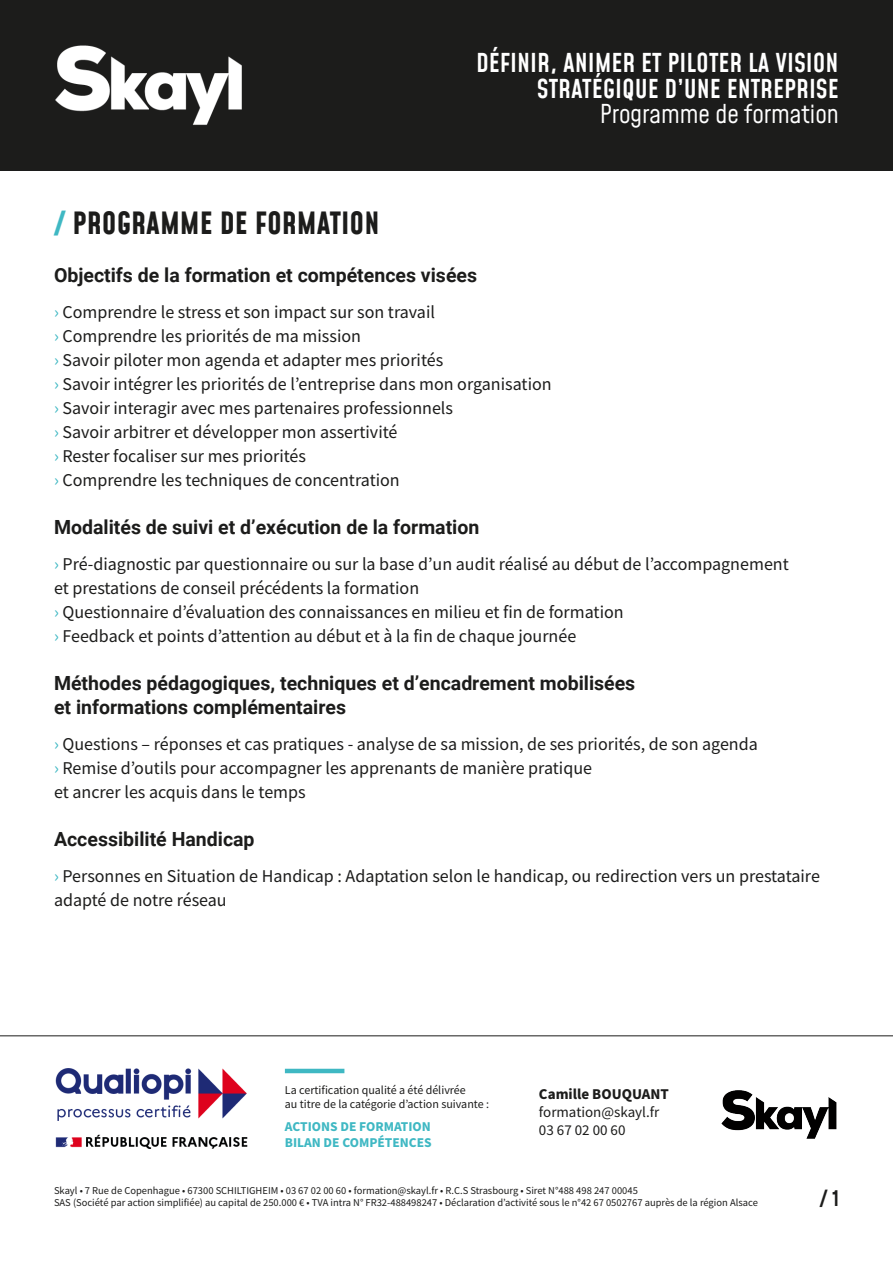
<style>
.page{position:relative;width:893px;height:1263px;background:#fff}
.page>*{position:absolute;margin:0;border:0;box-sizing:border-box;transform-origin:0 0}
.t1{font:300 30px "Mohave";color:#1c1c1b}
.t2{font:300 25.5px/25.5px "Mohave";color:#fff;text-align:right}
.t3{font:300 21px "Mohave";color:#1c1c1b}
.t4{font:700 19.5px "Roboto";color:#1c1c1b}
.t5{font:18px "Source Sans Pro";color:#1c1c1b}
.t6{font:15px/18px "Source Sans Pro";color:#1c1c1b}
.t7{font:700 15px "Source Sans Pro";color:#1c1c1b}
.t8{font:700 13.5px/16.2px "Source Sans Pro";color:#3fb8c3}
.t9{font:12px/14.4px "Source Sans Pro";color:#1c1c1b}
.t10{font:10.5px/12.6px "Source Sans Pro";color:#1c1c1b}
.s1{color:#3fb8c3}
</style>
<div class="page">
<div style="left:0;top:0;width:893px;height:170px;background:#1c1c1b"></div>
<img style="left:55px;top:45px;width:187px;height:80px">
<hr style="left:0;top:1035px;width:893px;height:1px;background:#1c1c1b">
<img style="left:55px;top:1068px;width:193px;height:81px">
<hr style="left:285px;top:1069px;width:59px;height:4px;background:#3fb8c3">
<img style="left:721px;top:1090px;width:116px;height:49px">
<p class="t1" style="left:54px;top:204px;width:327px"><span class="s1">/</span> PROGRAMME DE FORMATION</p>
<h2 class="t2" style="left:476px;top:52px;width:364px">DÉFINIR, ANIMER ET PILOTER LA VISION<br>STRATÉGIQUE D’UNE ENTREPRISE<br>Programme de formation</h2>
<p class="t4" style="left:54px;top:261px;width:425px">Objectifs de la formation et compétences visées</p>
<p class="t5" style="left:54px;top:301px;width:382px"><span class="s1">›</span> Comprendre le stress et son impact sur son travail</p>
<p class="t5" style="left:54px;top:325px;width:309px"><span class="s1">›</span> Comprendre les priorités de ma mission</p>
<p class="t5" style="left:54px;top:349px;width:391px"><span class="s1">›</span> Savoir piloter mon agenda et adapter mes priorités</p>
<p class="t5" style="left:54px;top:373px;width:499px"><span class="s1">›</span> Savoir intégrer les priorités de l’entreprise dans mon organisation</p>
<p class="t5" style="left:54px;top:397px;width:401px"><span class="s1">›</span> Savoir interagir avec mes partenaires professionnels</p>
<p class="t5" style="left:54px;top:421px;width:345px"><span class="s1">›</span> Savoir arbitrer et développer mon assertivité</p>
<p class="t5" style="left:54px;top:445px;width:254px"><span class="s1">›</span> Rester focaliser sur mes priorités</p>
<p class="t5" style="left:54px;top:469px;width:347px"><span class="s1">›</span> Comprendre les techniques de concentration</p>
<p class="t4" style="left:54px;top:513px;width:427px">Modalités de suivi et d’exécution de la formation</p>
<p class="t5" style="left:54px;top:553px;width:736px"><span class="s1">›</span> Pré-diagnostic par questionnaire ou sur la base d’un audit réalisé au début de l’accompagnement</p>
<p class="t5" style="left:54px;top:577px;width:367px">et prestations de conseil précédents la formation</p>
<p class="t5" style="left:54px;top:601px;width:571px"><span class="s1">›</span> Questionnaire d’évaluation des connaissances en milieu et fin de formation</p>
<p class="t5" style="left:54px;top:625px;width:524px"><span class="s1">›</span> Feedback et points d’attention au début et à la fin de chaque journée</p>
<p class="t4" style="left:54px;top:669px;width:583px">Méthodes pédagogiques, techniques et d’encadrement mobilisées</p>
<p class="t4" style="left:54px;top:693px;width:294px">et informations complémentaires</p>
<p class="t5" style="left:54px;top:733px;width:705px"><span class="s1">›</span> Questions – réponses et cas pratiques - analyse de sa mission, de ses priorités, de son agenda</p>
<p class="t5" style="left:54px;top:757px;width:540px"><span class="s1">›</span> Remise d’outils pour accompagner les apprenants de manière pratique</p>
<p class="t5" style="left:54px;top:781px;width:253px">et ancrer les acquis dans le temps</p>
<p class="t4" style="left:54px;top:825px;width:202px">Accessibilité Handicap</p>
<p class="t5" style="left:54px;top:865px;width:767px"><span class="s1">›</span> Personnes en Situation de Handicap : Adaptation selon le handicap, ou redirection vers un prestataire</p>
<p class="t5" style="left:54px;top:889px;width:174px">adapté de notre réseau</p>
<p class="t9" style="left:285px;top:1083px;width:206px">La certification qualité a été délivrée<br>au titre de la catégorie d’action suivante :</p>
<p class="t7" style="left:539px;top:1084px;width:131px">Camille BOUQUANT</p>
<p class="t6" style="left:539px;top:1103px;width:122px">formation@skayl.fr<br>03 67 02 00 60</p>
<p class="t8" style="left:285px;top:1118px;width:148px">ACTIONS DE FORMATION<br>BILAN DE COMPÉTENCES</p>
<p class="t10" style="left:54px;top:1184px;width:705px">Skayl • 7 Rue de Copenhague • 67300 SCHILTIGHEIM • 03 67 02 00 60 • formation@skayl.fr • R.C.S Strasbourg • Siret N°488 498 247 00045<br>SAS (Société par action simplifiée) au capital de 250.000 € • TVA intra N° FR32-488498247 • Déclaration d’activité sous le n°42 67 0502767 auprès de la région Alsace</p>
<p class="t3" style="left:820px;top:1185px;width:21px">/ 1</p>
</div>
